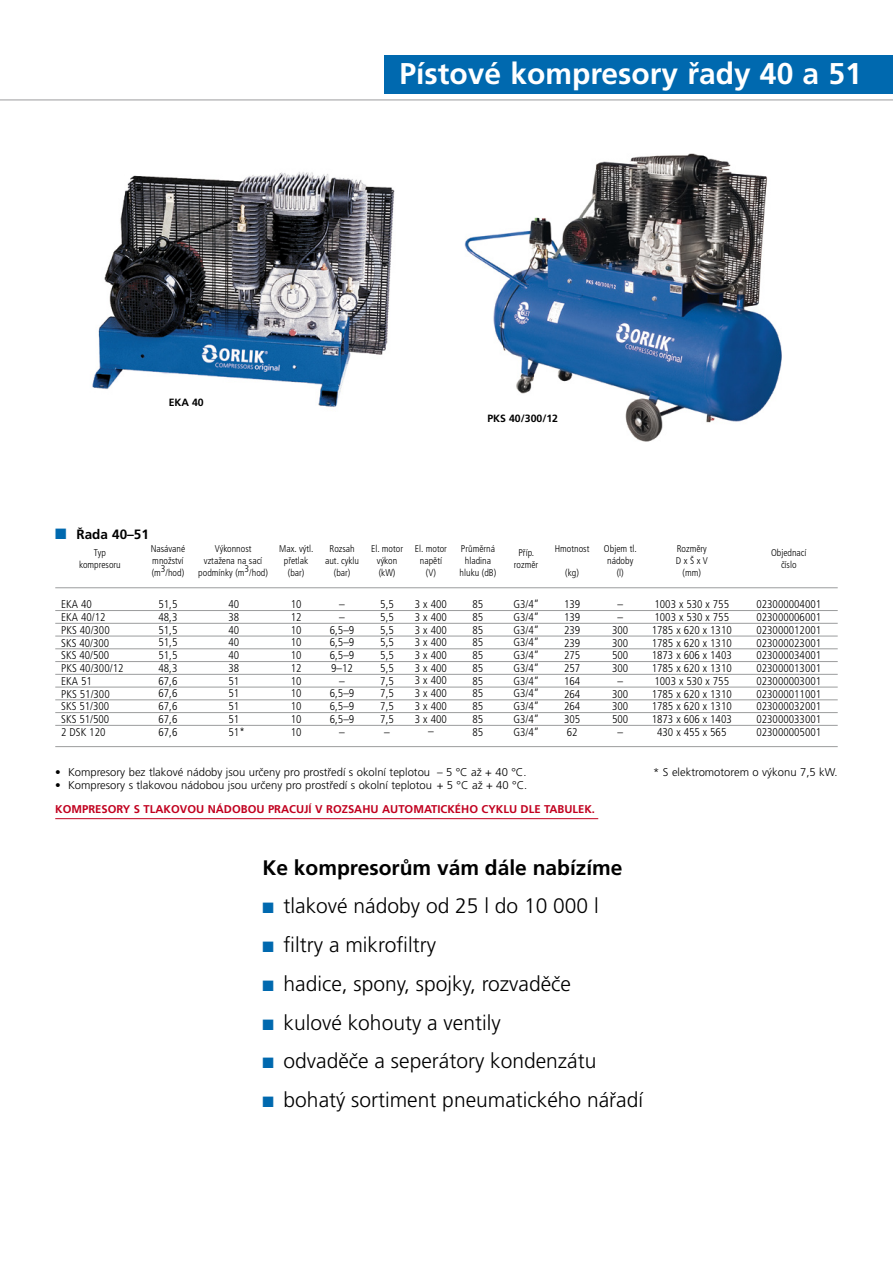
<style>
.page{position:relative;width:893px;height:1263px;background:#fff}
.page>*{position:absolute;margin:0;border:0;box-sizing:border-box;transform-origin:0 0}
.t1{font:700 30px "Frutiger CE";color:#fff}
.t2{font:300 21px "Frutiger CE";color:#000}
.t3{font:700 21px "Frutiger CE";color:#000}
.t4{font:700 13.5px "Frutiger CE";color:#000}
.t5{font:300 condensed 11.25px/12.8px "Frutiger CE";color:#000;text-align:justify}
.t6{font:300 11.25px "Frutiger CE";color:#000}
.t7{font:700 11.25px "Frutiger CE";color:#c1001f}
.t8{font:700 10.5px "Frutiger CE";color:#000}
.t9{font:300 condensed 9.75px/11.7px "Frutiger CE";color:#000;text-align:center}
.s1{color:#0069af}
</style>
<div class="page">
<hr style="left:55px;top:587px;width:783px;height:1px;background:#9b9c9d">
<hr style="left:55px;top:610px;width:783px;height:1px;background:#9b9c9d">
<hr style="left:55px;top:623px;width:783px;height:1px;background:#9b9c9d">
<hr style="left:55px;top:636px;width:783px;height:1px;background:#9b9c9d">
<hr style="left:55px;top:648px;width:783px;height:1px;background:#9b9c9d">
<hr style="left:55px;top:661px;width:783px;height:1px;background:#9b9c9d">
<hr style="left:55px;top:674px;width:783px;height:1px;background:#9b9c9d">
<hr style="left:55px;top:687px;width:783px;height:1px;background:#9b9c9d">
<hr style="left:55px;top:700px;width:783px;height:1px;background:#9b9c9d">
<hr style="left:55px;top:712px;width:783px;height:1px;background:#9b9c9d">
<hr style="left:55px;top:725px;width:783px;height:1px;background:#9b9c9d">
<hr style="left:55px;top:746px;width:783px;height:1px;background:#9b9c9d">
<hr style="left:55px;top:818px;width:543px;height:1px;background:#c1001f">
<hr style="left:0;top:100px;width:893px;height:1px;background:#9b9c9d">
<div style="left:385px;top:55px;width:508px;height:39px;background:#0069af"></div>
<img style="left:92px;top:172px;width:303px;height:235px">
<img style="left:464px;top:153px;width:318px;height:289px">
<p class="t8" style="left:169px;top:397px;width:37px">EKA 40</p>
<p class="t4" style="left:55px;top:526px;width:95px"><span class="s1">■</span> ŘADA 40–51</p>
<h1 class="t1" style="left:400px;top:57px;width:464px">PÍSTOVÉ KOMPRESORY ŘADY 40 A 51</h1>
<p class="t8" style="left:487px;top:412px;width:72px">PKS 40/300/12</p>
<p class="t9" style="left:79px;top:547px;width:43px">Typ kompresoru</p>
<p class="t9" style="left:198px;top:543px;width:71px">Výkonnost vztažena na sací podmínky (m3/hod)</p>
<p class="t9" style="left:279px;top:543px;width:36px">Max. výtl. přetlak (bar)</p>
<p class="t9" style="left:325px;top:543px;width:35px">Rozsah aut. cyklu (bar)</p>
<p class="t9" style="left:371px;top:543px;width:34px">El. motor výkon (kW)</p>
<p class="t9" style="left:415px;top:543px;width:34px">El. motor napětí (V)</p>
<p class="t9" style="left:151px;top:543px;width:36px;text-align:left">Nasávané množství (m3/hod)</p>
<p class="t9" style="left:460px;top:543px;width:38px">Průměrná hladina hluku (dB)</p>
<p class="t9" style="left:514px;top:547px;width:26px">Příp. rozměr</p>
<p class="t9" style="left:555px;top:543px;width:36px">Hmotnost</p>
<p class="t9" style="left:565px;top:566px;width:15px">(kg)</p>
<p class="t9" style="left:604px;top:543px;width:34px">Objem tl. nádoby (l)</p>
<p class="t9" style="left:676px;top:543px;width:33px">Rozměry<br>D x Š x V (mm)</p>
<p class="t9" style="left:771px;top:547px;width:37px">Objednací číslo</p>
<p class="t5" style="left:158px;top:598px;width:20px">51,5<br>48,3<br>51,5<br>51,5<br>51,5<br>48,3<br>67,6<br>67,6<br>67,6<br>67,6<br>67,6</p>
<p class="t5" style="left:513px;top:598px;width:27px">G3/4” G3/4” G3/4” G3/4” G3/4” G3/4” G3/4” G3/4” G3/4” G3/4” G3/4”</p>
<p class="t5" style="left:291px;top:598px;width:12px">10<br>12<br>10<br>10<br>10<br>12<br>10<br>10<br>10<br>10<br>10</p>
<p class="t5" style="left:380px;top:598px;width:15px;text-align:center">5,5<br>5,5<br>5,5<br>5,5<br>5,5<br>5,5<br>7,5<br>7,5<br>7,5<br>7,5 –</p>
<p class="t5" style="left:415px;top:598px;width:33px;text-align:center">3 x 400<br>3 x 400<br>3 x 400<br>3 x 400<br>3 x 400<br>3 x 400<br>3 x 400<br>3 x 400<br>3 x 400<br>3 x 400 –</p>
<p class="t6" style="left:55px;top:765px;width:473px">• Kompresory bez tlakové nádoby jsou určeny pro prostředí s okolní teplotou – 5 °C až + 40 °C.</p>
<p class="t6" style="left:653px;top:765px;width:186px">* S elektromotorem o výkonu 7,5 kW.</p>
<p class="t6" style="left:55px;top:779px;width:474px">• Kompresory s tlakovou nádobou jsou určeny pro prostředí s okolní teplotou + 5 °C až + 40 °C.</p>
<p class="t7" style="left:55px;top:803px;width:55px">KOMPRESOR</p>
<p class="t7" style="left:123px;top:803px;width:50px">Y S TLAKOVO</p>
<p class="t7" style="left:196px;top:803px;width:400px">U NÁDO BO U PRACUJÍ V ROZSAHU AUTO MATICKÉ HO CYKLU DLE TABULEK.</p>
<p class="t5" style="left:61px;top:598px;width:64px;text-align:left">EKA 40<br>EKA 40/12<br>PKS 40/300<br>SKS 40/300<br>SKS 40/500<br>PKS 40/300/12<br>EKA 51<br>PKS 51/300<br>SKS 51/300<br>SKS 51/500<br>2 DSK 120</p>
<p class="t5" style="left:229px;top:598px;width:18px;text-align:left">40<br>38<br>40<br>40<br>40<br>38<br>51<br>51<br>51<br>51<br>51*</p>
<p class="t5" style="left:473px;top:598px;width:12px">85<br>85<br>85<br>85<br>85<br>85<br>85<br>85<br>85<br>85<br>85</p>
<p class="t5" style="left:564px;top:598px;width:18px">139<br>139<br>239<br>239<br>275<br>257<br>164<br>264<br>264<br>305<br>62</p>
<p class="t5" style="left:652px;top:598px;width:82px;text-align:center">1003 x 530 x 755<br>1003 x 530 x 755<br>1785 x 620 x 1310<br>1785 x 620 x 1310<br>1873 x 606 x 1403<br>1785 x 620 x 1310<br>1003 x 530 x 755<br>1785 x 620 x 1310<br>1785 x 620 x 1310<br>1873 x 606 x 1403<br>430 x 455 x 565</p>
<p class="t5" style="left:756px;top:598px;width:66px">023000004001<br>023000006001<br>023000012001<br>023000023001<br>023000034001<br>023000013001<br>023000003001<br>023000011001<br>023000032001<br>023000033001<br>023000005001</p>
<p class="t5" style="left:330px;top:598px;width:26px;text-align:center">–<br>–<br>6,5–9<br>6,5–9<br>6,5–9<br>9–12 –<br>6,5–9<br>6,5–9<br>6,5–9 –</p>
<p class="t5" style="left:612px;top:598px;width:18px;text-align:center">–<br>–<br>300<br>300<br>500<br>300 –<br>300<br>300<br>500 –</p>
<h2 class="t3" style="left:262px;top:855px;width:362px">KE KOMPRESORŮM VÁM DÁLE NABÍZÍME</h2>
<h2 class="t2" style="left:262px;top:894px;width:338px"><span class="s1">■</span> tlakové nádoby od 25 l do 10 000 l</h2>
<h2 class="t2" style="left:262px;top:933px;width:175px"><span class="s1">■</span> filtry a mikrofiltry</h2>
<h2 class="t2" style="left:262px;top:971px;width:310px"><span class="s1">■</span> hadice, spony, spojky, rozvaděče</h2>
<h2 class="t2" style="left:262px;top:1010px;width:240px"><span class="s1">■</span> kulové kohouty a ventily</h2>
<h2 class="t2" style="left:262px;top:1049px;width:335px"><span class="s1">■</span> odvaděče a seperátory kondenzátu</h2>
<h2 class="t2" style="left:262px;top:1088px;width:382px"><span class="s1">■</span> bohatý sortiment pneumatického nářadí</h2>
</div>
